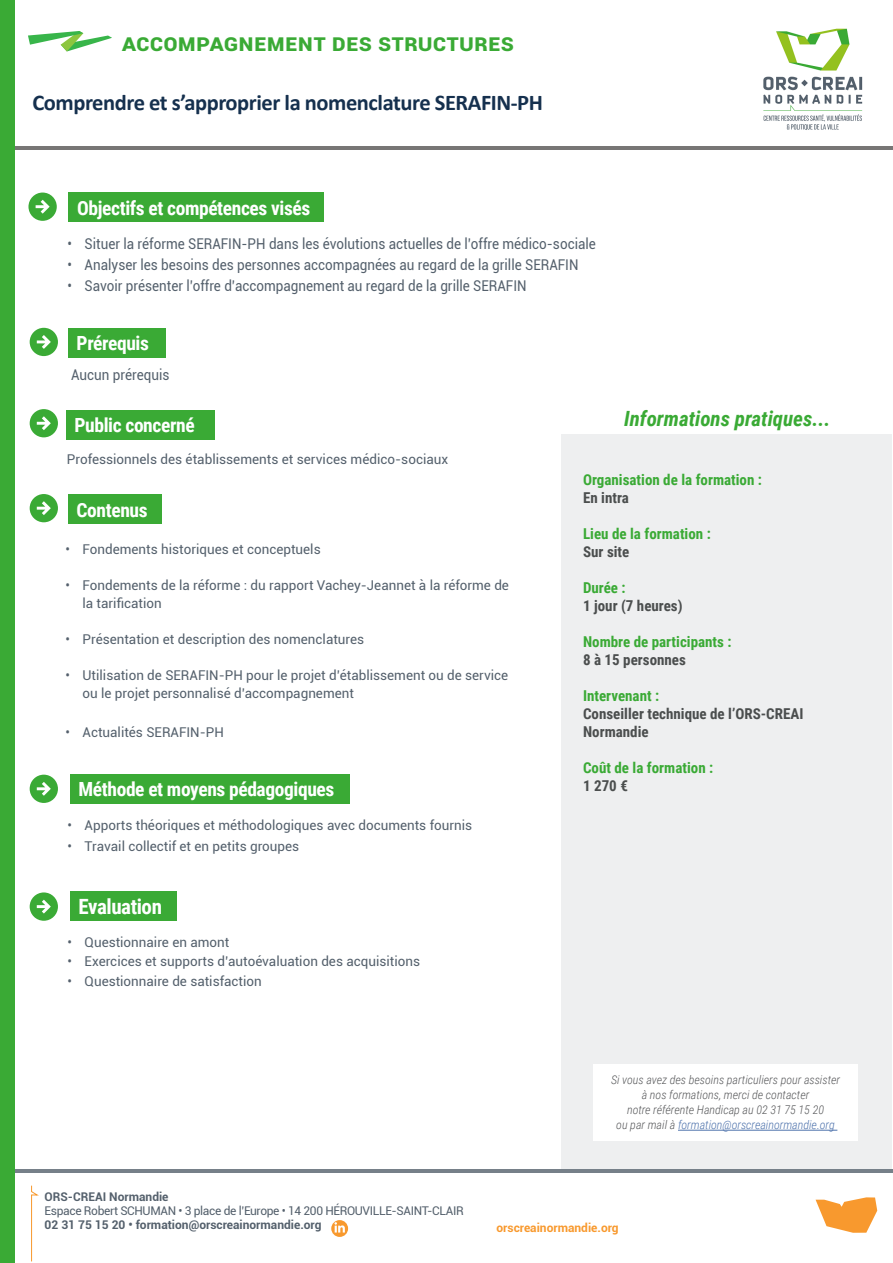
<style>
.page{position:relative;width:893px;height:1263px;background:#fff}
.page>*{position:absolute;margin:0;border:0;box-sizing:border-box;transform-origin:0 0}
.Default{font:700 24px "Roboto";color:#3aaa35}
.t1{font:700 22.5px "Calibri";letter-spacing:-.02em;color:#15304e}
.t2{font:italic 700 21px "Roboto Condensed";color:#3aaa35}
.t3{font:700 21px "Roboto Condensed";letter-spacing:-.02em;color:#fff}
.t4{font:700 19.5px "Roboto Condensed";letter-spacing:-.02em;color:#fff}
.t5{font:700 15px "Roboto Condensed";color:#3aaa35}
.t6{font:700 15px/18px "Roboto Condensed";color:#4b4e4e}
.t7{font:14.85px "Roboto";color:#54606c;scale:.91 1}
.t8{font:13.5px/18px "Roboto";color:#54606c}
.t9{font:italic 300 12px "Roboto Condensed";color:#57585a}
.t10{font:12px "Roboto";letter-spacing:-.03em;color:#54606c}
.t11{font:700 12px "Roboto";color:#54606c}
.t12{font:italic 300 12px "Roboto Condensed";color:#4d72ac}
.t13{font:700 12px "Roboto";color:#f8992e}
.s1{color:#57585a}
</style>
<div class="page">
<hr style="left:0;top:146px;width:893px;height:4px;background:#777675">
<div style="left:562px;top:434px;width:330px;height:735px;background:#eeeff0"></div>
<div style="left:593px;top:1064px;width:265px;height:76px;background:#fff"></div>
<hr style="left:678px;top:1130px;width:159px;height:1px;background:#4d72ac">
<img style="left:763px;top:28px;width:100px;height:102px">
<svg style="left:28px;top:31px;width:84px;height:20px"></svg>
<hr style="left:0;top:1169px;width:893px;height:4px;background:#768089">
<div style="left:0;top:0;width:14px;height:1263px;background:#3aaa35"></div>
<div style="left:69px;top:193px;width:255px;height:29px;background:#3aaa35"></div>
<div style="left:68px;top:328px;width:98px;height:30px;background:#3aaa35"></div>
<div style="left:66px;top:410px;width:149px;height:29px;background:#3aaa35"></div>
<div style="left:68px;top:494px;width:94px;height:30px;background:#3aaa35"></div>
<div style="left:70px;top:774px;width:280px;height:30px;background:#3aaa35"></div>
<div style="left:70px;top:891px;width:106px;height:30px;background:#3aaa35"></div>
<svg style="left:28px;top:193px;width:29px;height:28px"></svg>
<svg style="left:30px;top:328px;width:28px;height:28px"></svg>
<svg style="left:30px;top:409px;width:28px;height:28px"></svg>
<svg style="left:30px;top:494px;width:28px;height:28px"></svg>
<svg style="left:30px;top:775px;width:28px;height:28px"></svg>
<svg style="left:30px;top:892px;width:28px;height:29px"></svg>
<svg style="left:815px;top:1197px;width:62px;height:36px"></svg>
<svg style="left:31px;top:1185px;width:8px;height:77px"></svg>
<svg style="left:331px;top:1220px;width:17px;height:17px"></svg>
<p class="Default" style="left:122px;top:26px;width:394px">Accompagnement des structures</p>
<p class="t1" style="left:32px;top:87px;width:512px">Comprendre et s’approprier la nomenclature SERAFIN-PH</p>
<p class="t4" style="left:77px;top:194px;width:235px">Objectifs et compétences visés</p>
<p class="t7" style="left:68px;top:233px;width:582px">• Situer la réforme SERAFIN-PH dans les évolutions actuelles de l’offre médico-sociale</p>
<p class="t7" style="left:68px;top:254px;width:563px">• Analyser les besoins des personnes accompagnées au regard de la grille SERAFIN</p>
<p class="t7" style="left:68px;top:275px;width:506px">• Savoir présenter l’offre d’accompagnement au regard de la grille SERAFIN</p>
<p class="t4" style="left:77px;top:330px;width:74px">Prérequis</p>
<p class="t7" style="left:71px;top:364px;width:110px">Aucun prérequis</p>
<p class="t4" style="left:75px;top:411px;width:122px">Public concerné</p>
<p class="t8" style="left:67px;top:449px;width:383px">Professionnels des établissements et services médico-sociaux</p>
<p class="t4" style="left:77px;top:496px;width:73px">Contenus</p>
<p class="t8" style="left:66px;top:539px;width:257px">• Fondements historiques et conceptuels</p>
<p class="t8" style="left:83px;top:575px;width:428px;text-indent:-17px">• Fondements de la réforme : du rapport Vachey-Jeannet à la réforme de la tarification</p>
<p class="t8" style="left:66px;top:629px;width:300px">• Présentation et description des nomenclatures</p>
<p class="t8" style="left:83px;top:665px;width:427px;text-indent:-17px">• Utilisation de SERAFIN-PH pour le projet d’établissement ou de service ou le projet personnalisé d’accompagnement</p>
<p class="t8" style="left:66px;top:722px;width:160px">• Actualités SERAFIN-PH</p>
<p class="t4" style="left:79px;top:776px;width:257px">Méthode et moyens pédagogiques</p>
<p class="t8" style="left:68px;top:815px;width:406px">• Apports théoriques et méthodologiques avec documents fournis</p>
<p class="t8" style="left:68px;top:836px;width:233px">• Travail collectif et en petits groupes</p>
<p class="t3" style="left:79px;top:891px;width:85px">Evaluation</p>
<p class="t8" style="left:68px;top:932px;width:163px">• Questionnaire en amont</p>
<p class="t8" style="left:68px;top:952px;width:354px">• Exercices et supports d’autoévaluation des acquisitions</p>
<p class="t8" style="left:68px;top:971px;width:196px">• Questionnaire de satisfaction</p>
<p class="t2" style="left:624px;top:404px;width:208px">Informations pratiques...</p>
<p class="t5" style="left:583px;top:469px;width:180px">Organisation de la formation :</p>
<p class="t6" style="left:583px;top:488px;width:47px">En intra</p>
<p class="t5" style="left:583px;top:523px;width:129px">Lieu de la formation :</p>
<p class="t6" style="left:583px;top:542px;width:48px">Sur site</p>
<p class="t5" style="left:583px;top:577px;width:44px">Durée :</p>
<p class="t6" style="left:583px;top:596px;width:101px">1 jour (7 heures)</p>
<p class="t5" style="left:583px;top:631px;width:150px">Nombre de participants :</p>
<p class="t6" style="left:583px;top:650px;width:104px">8 à 15 personnes</p>
<p class="t5" style="left:583px;top:685px;width:78px">Intervenant :</p>
<p class="t6" style="left:583px;top:704px;width:222px">Conseiller technique de l’ORS-CREAI<br>Normandie</p>
<p class="t5" style="left:583px;top:757px;width:132px">Coût de la formation :</p>
<p class="t6" style="left:583px;top:776px;width:46px">1 270 €</p>
<p class="t9" style="left:611px;top:1072px;width:231px">Si vous avez des besoins particuliers pour assister</p>
<p class="t9" style="left:642px;top:1087px;width:169px">à nos formations, merci de contacter</p>
<p class="t9" style="left:627px;top:1102px;width:199px">notre référente Handicap au 02 31 75 15 20</p>
<p class="t12" style="left:616px;top:1117px;width:220px"><span class="s1">ou par mail à</span> formation@orscreainormandie.org</p>
<p class="t11" style="left:45px;top:1188px;width:125px">ORS-CREAI Normandie</p>
<p class="t10" style="left:45px;top:1202px;width:421px">Espace Robert SCHUMAN • 3 place de l’Europe • 14 200 HÉROUVILLE-SAINT-CLAIR</p>
<p class="t11" style="left:45px;top:1217px;width:278px">02 31 75 15 20 • formation@orscreainormandie.org</p>
<p class="t13" style="left:496px;top:1219px;width:124px">orscreainormandie.org</p>
</div>
